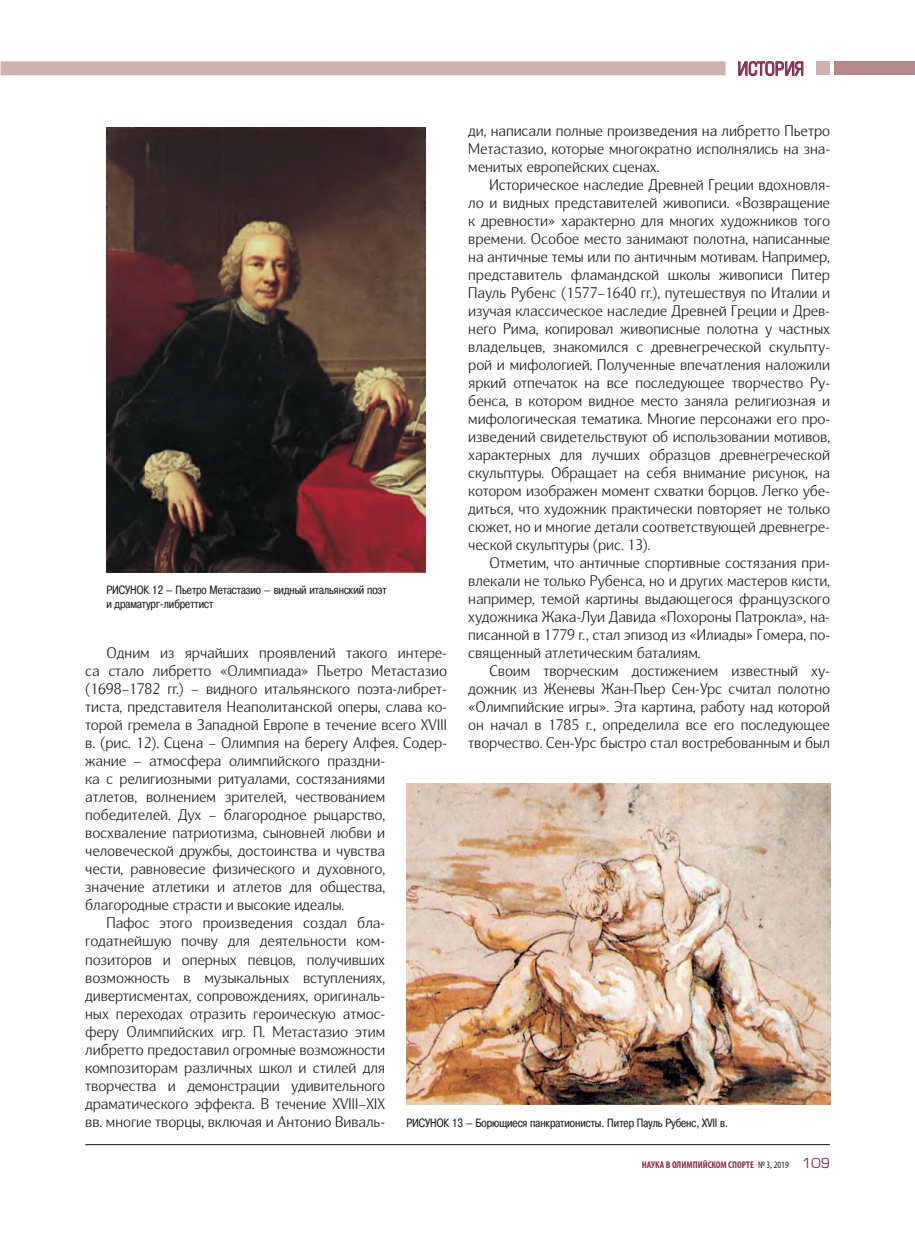
<style>
.page{position:relative;width:915px;height:1234px;background:#fff}
.page>*{position:absolute;margin:0;border:0;box-sizing:border-box;transform-origin:0 0}
.t1{font:18px "Europe Cond";color:#84304b}
.t2{font:300 15px/18px "Nat Grotesk";color:#231f20;text-align:justify;scale:1.05 1}
.t3{font:12px/13.5px "Pragmatica Cond C";color:#231f20}
.t4{font:700 condensed 9.75px "Myriad Pro";color:#84304b}
.s1{font-weight:400;color:#231f20}
.s2{font-family:"Europe";font-weight:400;font-stretch:normal;font-size:13.5px}
</style>
<div class="page">
<div style="left:834px;top:61px;width:80px;height:14px;background:#b6888c"></div>
<div style="left:815px;top:61px;width:14px;height:14px;background:#cfb1b2"></div>
<hr style="left:85px;top:1143px;width:744px;height:1px;background:#231f20">
<div style="left:1px;top:61px;width:724px;height:14px;background:#cfb1b2"></div>
<svg style="left:738px;top:61px;width:65px;height:15px"></svg>
<img style="left:106px;top:128px;width:319px;height:444px">
<img style="left:406px;top:783px;width:424px;height:321px">
<p class="t1" style="left:737px;top:57px;width:68px">история</p>
<p class="t2" style="left:468px;top:123px;width:346px">ди, написали полные произведения на либретто Пьетро Метастазио, которые многократно исполнялись на зна&shy;менитых европейских сценах.</p>
<p class="t2" style="left:468px;top:177px;width:346px;text-indent:21px">Историческое наследие Древней Греции вдохновля&shy;ло и видных представителей живописи. «Возвращение к древности» характерно для многих художников того времени. Особое место занимают полотна, написанные на античные темы или по античным мотивам. Например, представитель фламандской школы живописи Питер Пауль Рубенс (1577–1640 гг.), путешествуя по Италии и изучая классическое наследие Древней Греции и Древ&shy;него Рима, копировал живописные полотна у частных владельцев, знакомился с древнегреческой скульпту&shy;рой и мифологией. Полученные впечатления наложили яркий отпечаток на все последующее творчество Ру&shy;бенса, в котором видное место заняла религиозная и мифологическая тематика. Многие персонажи его про&shy;изведений свидетельствуют об использовании мотивов, характерных для лучших образцов древнегреческой скульптуры. Обращает на себя внимание рисунок, на котором изображен момент схватки борцов. Легко убе&shy;диться, что художник практически повторяет не только сюжет, но и многие детали соответствующей древнегре&shy;ческой скульптуры (рис. 13).</p>
<p class="t2" style="left:468px;top:555px;width:346px;text-indent:21px">Отметим, что античные спортивные состязания при&shy;влекали не только Рубенса, но и других мастеров кисти, например, темой картины выдающегося французского художника Жака-Луи Давида «Похороны Патрокла», на&shy;писанной в 1779 г., стал эпизод из «Илиады» Гомера, по&shy;священный атлетическим баталиям.</p>
<p class="t2" style="left:468px;top:663px;width:346px;text-indent:21px">Своим творческим достижением известный ху&shy;дожник из Женевы Жан-Пьер Сен-Урс считал полотно «Олимпийские игры». Эта картина, работу над которой он начал в 1785 г., определила все его последующее творчество. Сен-Урс быстро стал востребованным и был</p>
<p class="t3" style="left:106px;top:583px;width:281px;text-indent:46px">12 – Пьетро Метастазио – видный итальянский поэт и драматург-либреттист</p>
<p class="t3" style="left:106px;top:583px;width:13px">Рисунок</p>
<p class="t2" style="left:106px;top:645px;width:325px">Одним из ярчайших проявлений такого интере-</p>
<p class="t2" style="left:85px;top:663px;width:346px">са стало либретто «Олимпиада» Пьетро Метастазио</p>
<p class="t2" style="left:85px;top:681px;width:346px">(1698–1782 гг.) – видного итальянского поэта-либрет-</p>
<p class="t2" style="left:85px;top:699px;width:346px">тиста, представителя Неаполитанской оперы, слава ко-</p>
<p class="t2" style="left:85px;top:717px;width:346px">торой гремела в Западной Европе в течение всего XVIII</p>
<p class="t2" style="left:85px;top:735px;width:346px">в. (рис. 12). Сцена – Олимпия на берегу Алфея. Содер-</p>
<p class="t2" style="left:85px;top:753px;width:287px">жание – атмосфера олимпийского праздни-</p>
<p class="t2" style="left:85px;top:771px;width:287px">ка с религиозными ритуалами, состязаниями</p>
<p class="t2" style="left:85px;top:789px;width:287px">атлетов, волнением зрителей, чествованием</p>
<p class="t2" style="left:85px;top:807px;width:287px">победителей. Дух – благородное рыцарство,</p>
<p class="t2" style="left:85px;top:825px;width:287px">восхваление патриотизма, сыновней любви и</p>
<p class="t2" style="left:85px;top:843px;width:287px">человеческой дружбы, достоинства и чувства</p>
<p class="t2" style="left:85px;top:861px;width:287px">чести, равновесие физического и духовного,</p>
<p class="t2" style="left:85px;top:879px;width:287px">значение атлетики и атлетов для общества,</p>
<p class="t2" style="left:85px;top:897px;width:248px">благородные страсти и высокие идеалы.</p>
<p class="t2" style="left:106px;top:915px;width:267px">Пафос этого произведения создал бла-</p>
<p class="t2" style="left:85px;top:933px;width:287px">годатнейшую почву для деятельности ком-</p>
<p class="t2" style="left:85px;top:951px;width:287px">позиторов и оперных певцов, получивших</p>
<p class="t2" style="left:85px;top:969px;width:287px">возможность в музыкальных вступлениях,</p>
<p class="t2" style="left:85px;top:987px;width:287px">дивертисментах, сопровождениях, оригиналь-</p>
<p class="t2" style="left:85px;top:1005px;width:287px">ных переходах отразить героическую атмос-</p>
<p class="t2" style="left:85px;top:1023px;width:287px">феру Олимпийских игр. П. Метастазио этим</p>
<p class="t2" style="left:85px;top:1041px;width:287px">либретто предоставил огромные возможности</p>
<p class="t2" style="left:85px;top:1059px;width:287px">композиторам различных школ и стилей для</p>
<p class="t2" style="left:85px;top:1077px;width:287px">творчества и демонстрации удивительного</p>
<p class="t2" style="left:85px;top:1095px;width:287px">драматического эффекта. В течение XVIII–XIX</p>
<p class="t2" style="left:85px;top:1113px;width:287px">вв. многие творцы, включая и Антонио Виваль-</p>
<p class="t3" style="left:406px;top:1115px;width:13px">Рисунок</p>
<p class="t3" style="left:452px;top:1115px;width:277px">13 – Борющиеся панкратионисты. Питер Пауль Рубенс, XVII в.</p>
<p class="t4" style="left:641px;top:1158px;width:190px">НАУКА В ОЛИМПИЙСКОМ СПОРТЕ <span class="s1">№ 3, 2019</span> <span class="s2">109</span></p>
</div>
